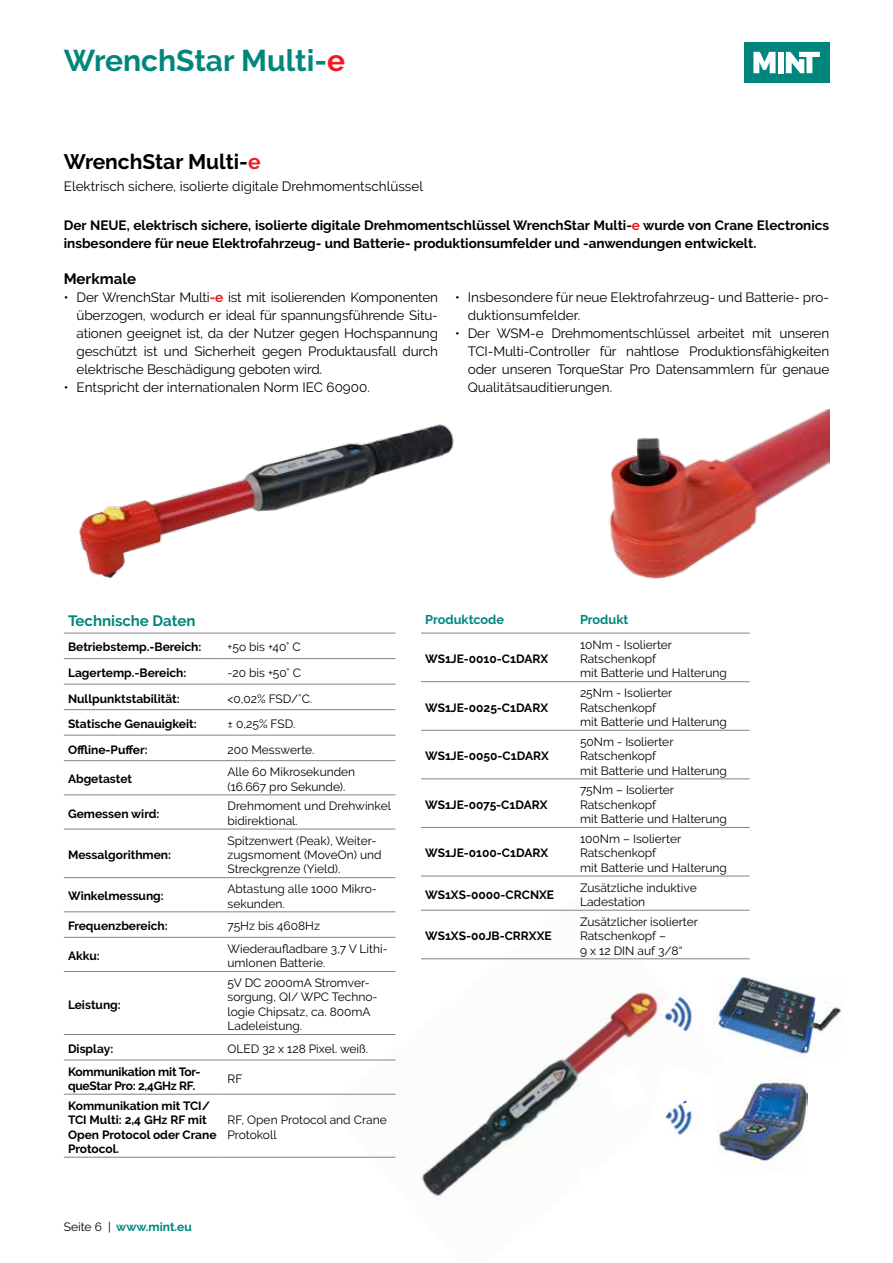
<style>
.page{position:relative;width:893px;height:1263px;background:#fff}
.page>*{position:absolute;margin:0;border:0;box-sizing:border-box;transform-origin:0 0}
.t1{font:700 30px "Raleway";color:#00867d}
.t2{font:700 21px "Raleway";color:#000}
.t3{font:700 15px "Raleway";color:#00867d}
.t4{font:700 15px "Raleway";color:#000}
.t5{font:13.5px/18px "Raleway";color:#000;text-align:justify}
.t6{font:700 13.5px/18px "Raleway";color:#000}
.t7{font:700 12.75px "Raleway";color:#00867d}
.t8{font:12px/14.4px "Raleway";color:#000}
.t9{font:700 12px/14.4px "Raleway";color:#000}
.t10{font:700 12px/14.4px "Raleway";letter-spacing:-.02em;color:#000}
.t11{font:700 12px "Raleway";color:#00867d}
.s1{color:#ed1d24}
.s2{font-weight:700;color:#ed1d24}
.s3{font-weight:400;color:#000}
</style>
<div class="page">
<div style="left:744px;top:43px;width:85px;height:40px;background:#00867d"></div>
<svg style="left:753px;top:52px;width:22px;height:21px"></svg>
<div style="left:778px;top:52px;width:6px;height:21px;background:#fff"></div>
<svg style="left:786px;top:52px;width:34px;height:21px"></svg>
<img style="left:79px;top:424px;width:375px;height:154px">
<img style="left:609px;top:410px;width:220px;height:170px">
<img style="left:384px;top:909px;width:341px;height:245px">
<img style="left:327px;top:1058px;width:200px;height:142px">
<img style="left:657px;top:989px;width:48px;height:48px">
<img style="left:718px;top:1068px;width:89px;height:100px">
<img style="left:713px;top:978px;width:129px;height:80px">
<img style="left:713px;top:977px;width:44px;height:68px">
<img style="left:665px;top:1093px;width:37px;height:46px">
<img style="left:682px;top:1097px;width:18px;height:21px">
<hr style="left:421px;top:633px;width:155px;height:1px;background:#808285">
<hr style="left:576px;top:633px;width:174px;height:1px;background:#808285">
<hr style="left:421px;top:681px;width:155px;height:1px;background:#808285">
<hr style="left:576px;top:681px;width:174px;height:1px;background:#808285">
<hr style="left:421px;top:730px;width:155px;height:1px;background:#808285">
<hr style="left:576px;top:730px;width:174px;height:1px;background:#808285">
<hr style="left:421px;top:779px;width:155px;height:1px;background:#808285">
<hr style="left:576px;top:779px;width:174px;height:1px;background:#808285">
<hr style="left:421px;top:827px;width:155px;height:1px;background:#808285">
<hr style="left:576px;top:827px;width:174px;height:1px;background:#808285">
<hr style="left:421px;top:876px;width:155px;height:1px;background:#808285">
<hr style="left:576px;top:876px;width:174px;height:1px;background:#808285">
<hr style="left:421px;top:910px;width:155px;height:1px;background:#808285">
<hr style="left:576px;top:910px;width:174px;height:1px;background:#808285">
<hr style="left:421px;top:958px;width:155px;height:1px;background:#808285">
<hr style="left:576px;top:958px;width:174px;height:1px;background:#808285">
<hr style="left:64px;top:633px;width:159px;height:1px;background:#808285">
<hr style="left:223px;top:633px;width:172px;height:1px;background:#808285">
<hr style="left:64px;top:658px;width:159px;height:1px;background:#808285">
<hr style="left:223px;top:658px;width:172px;height:1px;background:#808285">
<hr style="left:64px;top:684px;width:159px;height:1px;background:#808285">
<hr style="left:223px;top:684px;width:172px;height:1px;background:#808285">
<hr style="left:64px;top:709px;width:159px;height:1px;background:#808285">
<hr style="left:223px;top:709px;width:172px;height:1px;background:#808285">
<hr style="left:64px;top:735px;width:159px;height:1px;background:#808285">
<hr style="left:223px;top:735px;width:172px;height:1px;background:#808285">
<hr style="left:64px;top:760px;width:159px;height:1px;background:#808285">
<hr style="left:223px;top:760px;width:172px;height:1px;background:#808285">
<hr style="left:64px;top:795px;width:159px;height:1px;background:#808285">
<hr style="left:223px;top:795px;width:172px;height:1px;background:#808285">
<hr style="left:64px;top:829px;width:159px;height:1px;background:#808285">
<hr style="left:223px;top:829px;width:172px;height:1px;background:#808285">
<hr style="left:64px;top:877px;width:159px;height:1px;background:#808285">
<hr style="left:223px;top:877px;width:172px;height:1px;background:#808285">
<hr style="left:64px;top:911px;width:159px;height:1px;background:#808285">
<hr style="left:223px;top:911px;width:172px;height:1px;background:#808285">
<hr style="left:64px;top:937px;width:159px;height:1px;background:#808285">
<hr style="left:223px;top:937px;width:172px;height:1px;background:#808285">
<hr style="left:64px;top:971px;width:159px;height:1px;background:#808285">
<hr style="left:223px;top:971px;width:172px;height:1px;background:#808285">
<hr style="left:64px;top:1034px;width:159px;height:1px;background:#808285">
<hr style="left:223px;top:1034px;width:172px;height:1px;background:#808285">
<hr style="left:64px;top:1060px;width:159px;height:1px;background:#808285">
<hr style="left:223px;top:1060px;width:172px;height:1px;background:#808285">
<hr style="left:64px;top:1094px;width:159px;height:1px;background:#808285">
<hr style="left:223px;top:1094px;width:172px;height:1px;background:#808285">
<hr style="left:64px;top:1157px;width:159px;height:1px;background:#808285">
<hr style="left:223px;top:1157px;width:172px;height:1px;background:#808285">
<h1 class="t1" style="left:64px;top:43px;width:283px">WrenchStar Multi-<span class="s1">e</span></h1>
<h2 class="t2" style="left:64px;top:149px;width:198px">WrenchStar Multi-<span class="s1">e</span></h2>
<p class="t5" style="left:64px;top:177px;width:361px">Elektrisch sichere, isolierte digitale Drehmomentschlüssel</p>
<p class="t6" style="left:64px;top:216px;width:767px">Der NEUE, elektrisch sichere, isolierte digitale Drehmomentschlüssel WrenchStar Multi-<span class="s1">e</span> wurde von Crane Electronics insbesondere für neue Elektrofahrzeug- und Batterie- produktionsumfelder und -anwendungen entwickelt.</p>
<p class="t4" style="left:64px;top:270px;width:74px">Merkmale</p>
<p class="t5" style="left:77px;top:288px;width:363px;text-indent:-13px">• Der WrenchStar Multi<span class="s2">-e</span> ist mit isolierenden Komponenten überzogen, wodurch er ideal für spannungsführende Situ&shy;ationen geeignet ist, da der Nutzer gegen Hochspannung geschützt ist und Sicherheit gegen Produktausfall durch elektrische Beschädigung geboten wird.</p>
<p class="t5" style="left:64px;top:378px;width:308px">• Entspricht der internationalen Norm IEC 60900.</p>
<p class="t5" style="left:468px;top:288px;width:363px;text-indent:-13px">• Insbesondere für neue Elektrofahrzeug- und Batterie- pro&shy;duktionsumfelder.</p>
<p class="t5" style="left:468px;top:324px;width:363px;text-indent:-13px">• Der WSM-e Drehmomentschlüssel arbeitet mit unseren TCI-Multi-Controller für nahtlose Produktionsfähigkeiten oder unseren TorqueStar Pro Datensammlern für genaue Qualitätsauditierungen.</p>
<p class="t3" style="left:68px;top:612px;width:129px">Technische Daten</p>
<p class="t9" style="left:68px;top:640px;width:135px">Betriebstemp.-Bereich:</p>
<p class="t8" style="left:227px;top:640px;width:75px">+5o bis +40° C</p>
<p class="t9" style="left:68px;top:666px;width:120px">Lagertemp.-Bereich:</p>
<p class="t8" style="left:227px;top:665px;width:75px">-20 bis +50° C</p>
<p class="t9" style="left:68px;top:691px;width:113px">Nullpunktstabilität:</p>
<p class="t8" style="left:227px;top:691px;width:86px">&lt;0,02% FSD/°C.</p>
<p class="t9" style="left:68px;top:717px;width:130px">Statische Genauigkeit:</p>
<p class="t8" style="left:227px;top:716px;width:69px">± 0,25% FSD.</p>
<p class="t9" style="left:68px;top:742px;width:81px">Offline-Puffer:</p>
<p class="t8" style="left:227px;top:742px;width:89px">200 Messwerte.</p>
<p class="t9" style="left:68px;top:772px;width:66px">Abgetastet</p>
<p class="t8" style="left:227px;top:765px;width:129px">Alle 60 Mikrosekunden (16.667 pro Sekunde).</p>
<p class="t9" style="left:68px;top:806px;width:93px">Gemessen wird:</p>
<p class="t8" style="left:227px;top:799px;width:165px">Drehmoment und Drehwinkel bidirektional.</p>
<p class="t9" style="left:68px;top:848px;width:105px">Messalgorithmen:</p>
<p class="t8" style="left:227px;top:833px;width:156px">Spitzenwert (Peak), Weiter&shy;zugsmoment (MoveOn) und<br>Streckgrenze (Yield).</p>
<p class="t9" style="left:68px;top:889px;width:97px">Winkelmessung:</p>
<p class="t8" style="left:227px;top:882px;width:151px">Abtastung alle 1000 Mikro&shy;sekunden.</p>
<p class="t9" style="left:68px;top:919px;width:101px">Frequenzbereich:</p>
<p class="t8" style="left:227px;top:919px;width:94px">75Hz bis 4608Hz</p>
<p class="t9" style="left:68px;top:949px;width:33px">Akku:</p>
<p class="t8" style="left:227px;top:941px;width:162px">Wiederaufladbare 3,7 V Lithi&shy;umIonen Batterie.</p>
<p class="t9" style="left:68px;top:997px;width:54px">Leistung:</p>
<p class="t8" style="left:227px;top:975px;width:152px">5V DC 2000mA Stromver&shy;sorgung, QI/ WPC Techno&shy;logie Chipsatz, ca. 800mA<br>Ladeleistung.</p>
<p class="t9" style="left:68px;top:1041px;width:47px">Display:</p>
<p class="t8" style="left:227px;top:1041px;width:142px">OLED 32 x 128 Pixel. weiß.</p>
<p class="t10" style="left:68px;top:1064px;width:134px">Kommunikation mit Tor&shy;queStar Pro: 2,4GHz RF.</p>
<p class="t8" style="left:227px;top:1071px;width:16px">RF</p>
<p class="t9" style="left:68px;top:1098px;width:150px">Kommunikation mit TCI/<br>TCI Multi: 2,4 GHz RF mit<br>Open Protocol oder Crane<br>Protocol.</p>
<p class="t8" style="left:227px;top:1113px;width:161px">RF, Open Protocol and Crane<br>Protokoll</p>
<p class="t11" style="left:64px;top:1220px;width:130px"><span class="s3">Seite 6 |</span> www.mint.eu</p>
<p class="t7" style="left:425px;top:612px;width:80px">Produktcode</p>
<p class="t7" style="left:580px;top:612px;width:50px">Produkt</p>
<p class="t9" style="left:425px;top:652px;width:124px">WS1JE-0010-C1DARX</p>
<p class="t8" style="left:580px;top:637px;width:148px">10Nm - Isolierter<br>Ratschenkopf<br>mit Batterie und Halterung</p>
<p class="t9" style="left:425px;top:700px;width:124px">WS1JE-0025-C1DARX</p>
<p class="t9" style="left:425px;top:749px;width:125px">WS1JE-0050-C1DARX</p>
<p class="t9" style="left:425px;top:797px;width:124px">WS1JE-0075-C1DARX</p>
<p class="t9" style="left:425px;top:846px;width:124px">WS1JE-0100-C1DARX</p>
<p class="t8" style="left:580px;top:686px;width:148px">25Nm - Isolierter<br>Ratschenkopf<br>mit Batterie und Halterung</p>
<p class="t8" style="left:580px;top:734px;width:148px">50Nm - Isolierter<br>Ratschenkopf<br>mit Batterie und Halterung</p>
<p class="t8" style="left:580px;top:783px;width:148px">75Nm – Isolierter<br>Ratschenkopf<br>mit Batterie und Halterung</p>
<p class="t8" style="left:580px;top:831px;width:148px">100Nm – Isolierter<br>Ratschenkopf<br>mit Batterie und Halterung</p>
<p class="t9" style="left:425px;top:887px;width:130px">WS1XS-0000-CRCNXE</p>
<p class="t8" style="left:580px;top:880px;width:118px">Zusätzliche induktive<br>Ladestation</p>
<p class="t9" style="left:425px;top:929px;width:128px">WS1XS-00JB-CRRXXE</p>
<p class="t8" style="left:580px;top:914px;width:120px">Zusätzlicher isolierter<br>Ratschenkopf –<br>9 x 12 DIN auf 3/8“</p>
</div>
